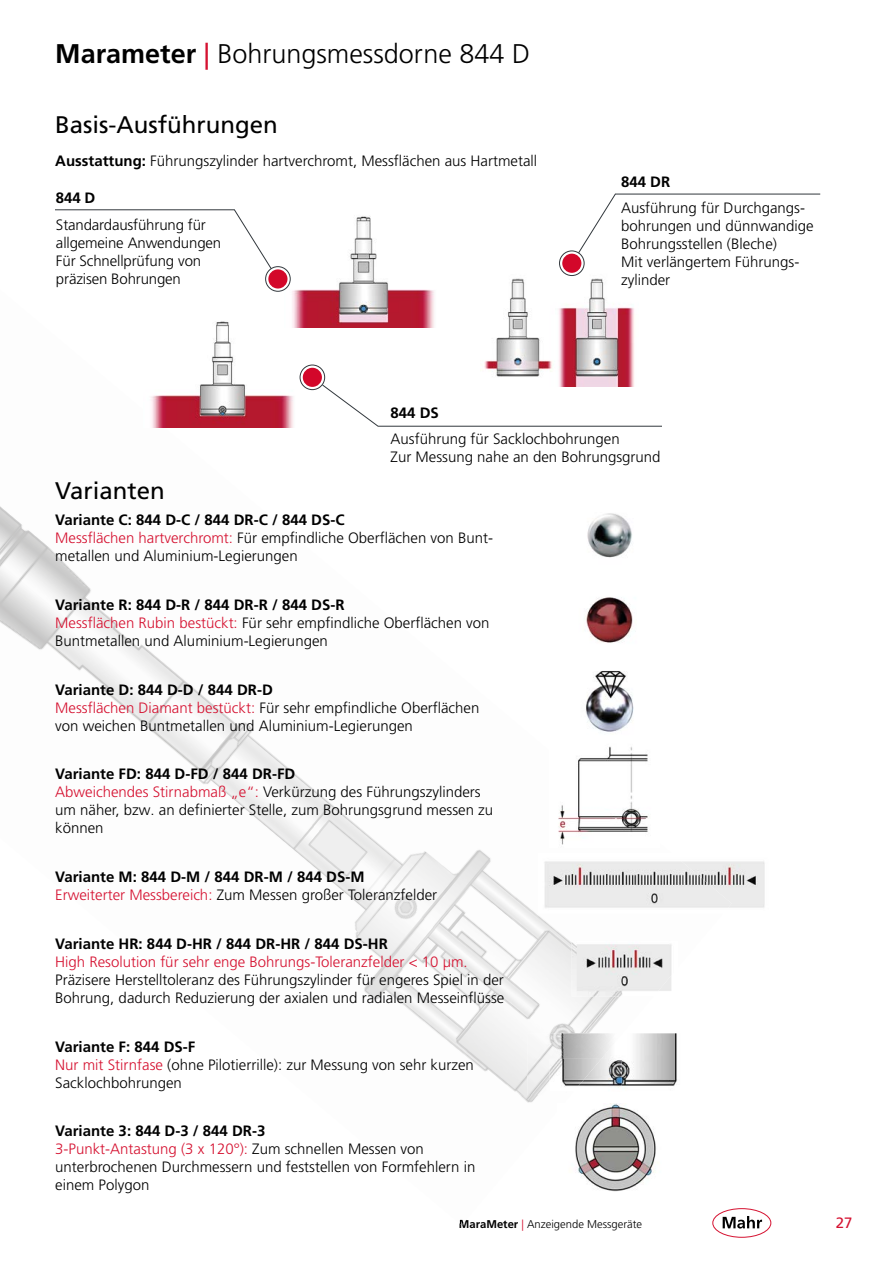
<style>
.page{position:relative;width:893px;height:1263px;background:#fff}
.page>*{position:absolute;margin:0;border:0;box-sizing:border-box;transform-origin:0 0}
.t1{font:300 27px "Frutiger LT Pro";color:#000}
.t2{font:24px "Frutiger LT Pro";color:#000}
.t3{font:300 15px/18px "Frutiger LT Pro";color:#000}
.t4{font:700 15px/18px "Frutiger LT Pro";color:#000}
.t5{font:300 15px "Frutiger LT Pro";color:#d51130}
.t6{font:15px "Frutiger LT Pro";color:#d51130}
.t7{font:300 11.25px "Frutiger LT Pro";color:#000}
.s1{font-weight:700}
.s2{font-weight:400;color:#d51130}
.s3{color:#d51130}
.s4{font-weight:300;color:#d51130}
.s5{font-weight:300}
</style>
<div class="page">
<div style="left:712px;top:1208px;width:59px;height:30px;border:1px solid #d51130;border-radius:50%"></div>
<svg style="left:723px;top:1216px;width:39px;height:12px"></svg>
<img style="left:0;top:506px;width:620px;height:527px">
<img style="left:0;top:563px;width:571px;height:470px">
<img style="left:0;top:632px;width:563px;height:471px">
<img style="left:0;top:769px;width:495px;height:451px">
<svg style="left:460px;top:1220px;width:6px;height:5px"></svg>
<img style="left:151px;top:321px;width:150px;height:106px">
<img style="left:576px;top:506px;width:56px;height:65px">
<img style="left:579px;top:586px;width:54px;height:67px">
<img style="left:575px;top:1103px;width:81px;height:88px">
<img style="left:480px;top:268px;width:154px;height:116px">
<div style="left:300px;top:365px;width:25px;height:25px;border:1px solid #32383d;border-radius:50%"></div>
<div style="left:303px;top:368px;width:19px;height:19px;background:#d3072a;border-radius:50%"></div>
<svg style="left:321px;top:384px;width:340px;height:43px"></svg>
<div style="left:559px;top:250px;width:26px;height:26px;border:1px solid #32383d;border-radius:50%"></div>
<div style="left:562px;top:254px;width:19px;height:19px;background:#d3072a;border-radius:50%"></div>
<svg style="left:577px;top:193px;width:40px;height:61px"></svg>
<hr style="left:615px;top:194px;width:205px;height:1px;background:#32383d">
<img style="left:284px;top:216px;width:151px;height:112px">
<div style="left:265px;top:266px;width:26px;height:26px;border:1px solid #32383d;border-radius:50%"></div>
<div style="left:268px;top:269px;width:19px;height:20px;background:#d3072a;border-radius:50%"></div>
<svg style="left:233px;top:210px;width:39px;height:60px"></svg>
<hr style="left:55px;top:209px;width:180px;height:1px;background:#32383d">
<img style="left:549px;top:740px;width:99px;height:108px">
<img style="left:732px;top:861px;width:33px;height:47px">
<img style="left:538px;top:853px;width:194px;height:61px">
<img style="left:572px;top:941px;width:100px;height:55px">
<img style="left:623px;top:1033px;width:54px;height:53px">
<img style="left:527px;top:1033px;width:96px;height:62px">
<img style="left:601px;top:1059px;width:21px;height:32px">
<img style="left:550px;top:1059px;width:51px;height:32px">
<img style="left:576px;top:653px;width:58px;height:85px">
<img style="left:579px;top:653px;width:55px;height:18px">
<h1 class="t1" style="left:55px;top:38px;width:476px"><span class="s1">Marameter</span> <span class="s2">|</span> Bohrungsmessdorne 844 D</h1>
<h2 class="t2" style="left:55px;top:110px;width:224px">Basis-Ausführungen</h2>
<p class="t3" style="left:55px;top:152px;width:483px"><span class="s1">Ausstattung:</span> Führungszylinder hartverchromt, Messflächen aus Hartmetall</p>
<p class="t4" style="left:56px;top:189px;width:41px">844 D</p>
<p class="t3" style="left:56px;top:216px;width:167px">Standardausführung für allgemeine Anwendungen<br>Für Schnellprüfung von präzisen Bohrungen</p>
<p class="t4" style="left:621px;top:173px;width:51px">844 DR</p>
<p class="t3" style="left:621px;top:199px;width:194px">Ausführung für Durchgangs&shy;bohrungen und dünnwandige<br>Bohrungsstellen (Bleche)<br>Mit verlängertem Führungs&shy;zylinder</p>
<p class="t4" style="left:390px;top:404px;width:50px">844 DS</p>
<p class="t3" style="left:390px;top:430px;width:272px">Ausführung für Sacklochbohrungen<br>Zur Messung nahe an den Bohrungsgrund</p>
<h2 class="t2" style="left:55px;top:476px;width:111px">Varianten</h2>
<p class="t3" style="left:55px;top:511px;width:439px"><span class="s1">Variante C: 844 D-C / 844 DR-C / 844 DS-C<br></span><span class="s3">Messflächen hartverchromt:</span> Für empfindliche Oberflächen von Bunt&shy;metallen und Aluminium-Legierungen</p>
<p class="t3" style="left:55px;top:596px;width:436px"><span class="s1">Variante R: 844 D-R / 844 DR-R / 844 DS-R<br></span><span class="s3">Messflächen Rubin bestückt:</span> Für sehr empfindliche Oberflächen von<br>Buntmetallen und Aluminium-Legierungen</p>
<p class="t3" style="left:55px;top:680px;width:426px"><span class="s1">Variante D: 844 D-D / 844 DR-D<br></span><span class="s3">Messflächen Diamant bestückt:</span> Für sehr empfindliche Oberflächen von weichen Buntmetallen und Aluminium-Legierungen</p>
<p class="t3" style="left:55px;top:765px;width:439px"><span class="s1">Variante FD: 844 D-FD / 844 DR-FD<br></span><span class="s3">Abweichendes Stirnabmaß „e“:</span> Verkürzung des Führungszylinders um näher, bzw. an definierter Stelle, zum Bohrungsgrund messen zu können</p>
<p class="t4" style="left:55px;top:868px;width:383px">Variante M: 844 D-M / 844 DR-M / 844 DS-M<br><span class="s4">Erweiterter Messbereich:</span> <span class="s5">Zum Messen großer Toleranzfelder</span></p>
<p class="t4" style="left:55px;top:935px;width:334px">Variante HR: 844 D-HR / 844 DR-HR / 844 DS-HR</p>
<p class="t5" style="left:55px;top:953px;width:414px">High Resolution für sehr enge Bohrungs-Toleranzfelder &lt; 10 µm.</p>
<p class="t3" style="left:55px;top:971px;width:451px">Präzisere Herstelltoleranz des Führungszylinder für engeres Spiel in der<br>Bohrung, dadurch Reduzierung der axialen und radialen Messeinflüsse</p>
<p class="t3" style="left:55px;top:1037px;width:420px"><span class="s1">Variante F: 844 DS-F<br></span><span class="s3">Nur mit Stirnfase</span> (ohne Pilotierrille): zur Messung von sehr kurzen<br>Sacklochbohrungen</p>
<p class="t3" style="left:55px;top:1122px;width:422px"><span class="s1">Variante 3: 844 D-3 / 844 DR-3<br></span><span class="s3">3-Punkt-Antastung (3 x 120°):</span> Zum schnellen Messen von unterbrochenen Durchmessern und feststellen von Formfehlern in einem Polygon</p>
<p class="t7" style="left:459px;top:1217px;width:185px"><span class="s1">MaraMeter</span> <span class="s3">|</span> Anzeigende Messgeräte</p>
<p class="t6" style="left:836px;top:1214px;width:18px">27</p>
</div>
